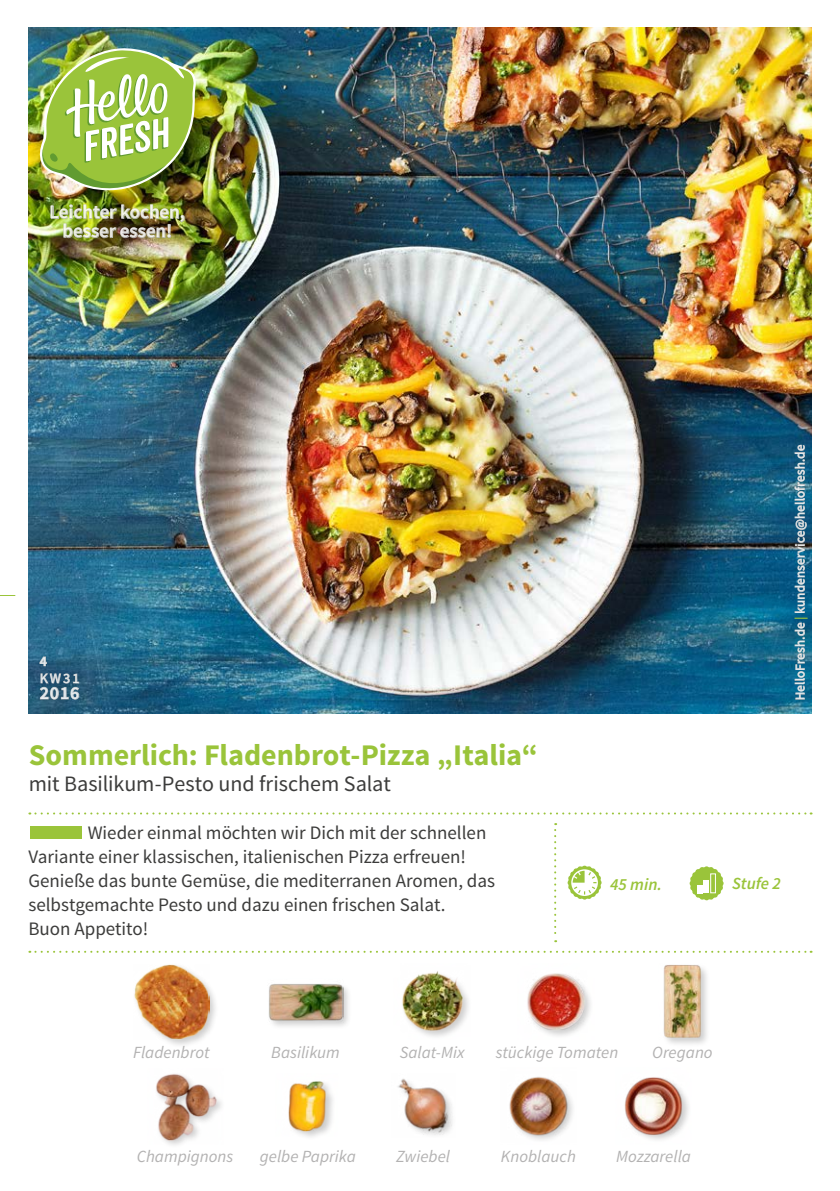
<style>
.page{position:relative;width:840px;height:1191px;background:#fff}
.page>*{position:absolute;margin:0;border:0;box-sizing:border-box;transform-origin:0 0}
.FRONT_Recipe_Title{font:700 30px "Source Sans Pro";color:#9ac43a}
.FRONT_Recipe_Title-2{font:22px "Source Sans Pro";letter-spacing:-.005em;color:#3c3c3b}
.FRONT___BACK_Running{font:19px/24px "Source Sans Pro";color:#3c3c3b}
.t1{font:600 19px/19px "Source Sans Pro";color:#fff;text-align:center}
.t2{font:600 18px "Source Sans Pro";color:#fff}
.FRONT_ingredients{font:italic 17px "Source Sans Pro";color:#b3b2b2}
.FRONT_Icons{font:italic 600 17px "Source Sans Pro";color:#9ac43a}
.t3{font:14px "Source Sans Pro";color:#fff}
.t4{font:600 14px "Source Sans Pro";color:#fff}
.t5{font:13px "Source Sans Pro";letter-spacing:.02em;color:#fff}
.s1{font-weight:700;color:#9ac43a}
</style>
<div class="page">
<img style="left:28px;top:27px;width:783px;height:686px">
<svg style="left:554px;top:823px;width:2px;height:119px"></svg>
<svg style="left:29px;top:950px;width:782px;height:2px"></svg>
<svg style="left:0;top:595px;width:15px;height:1px"></svg>
<svg style="left:793px;top:622px;width:12px;height:78px"></svg>
<svg style="left:793px;top:444px;width:13px;height:169px;background:#4c7d95"></svg>
<div style="left:30px;top:826px;width:52px;height:12px;background:#9ac43a"></div>
<svg style="left:29px;top:812px;width:782px;height:2px"></svg>
<svg style="left:567px;top:865px;width:34px;height:34px"></svg>
<svg style="left:689px;top:866px;width:34px;height:34px"></svg>
<div style="left:710px;top:873px;width:5px;height:20px;border:1px solid #fff"></div>
<div style="left:267px;top:982px;width:85px;height:48px;background:#000;opacity:.2"></div>
<img style="left:267px;top:982px;width:76px;height:48px">
<div style="left:132px;top:962px;width:87px;height:86px;background:#000;opacity:.2"></div>
<img style="left:133px;top:964px;width:76px;height:76px">
<img style="left:402px;top:971px;width:67px;height:66px">
<img style="left:527px;top:973px;width:64px;height:63px">
<div style="left:661px;top:962px;width:49px;height:86px;background:#000;opacity:.2"></div>
<img style="left:661px;top:963px;width:49px;height:77px">
<img style="left:288px;top:1081px;width:45px;height:56px">
<img style="left:156px;top:1074px;width:66px;height:70px">
<img style="left:398px;top:1078px;width:55px;height:57px">
<img style="left:509px;top:1077px;width:64px;height:63px">
<img style="left:624px;top:1077px;width:65px;height:63px">
<img style="left:36px;top:48px;width:160px;height:204px">
<svg style="left:39px;top:654px;width:41px;height:46px;background:#436c84"></svg>
<p class="t1" style="left:50px;top:203px;width:137px">Leichter kochen, besser essen!</p>
<p class="t4" style="left:40px;top:652px;width:9px">4</p>
<p class="t3" style="left:40px;top:669px;width:41px">KW31</p>
<p class="t2" style="left:40px;top:681px;width:41px">2016</p>
<p class="FRONT_Recipe_Title" style="left:29px;top:736px;width:510px">Sommerlich: Fladenbrot-Pizza „Italia“</p>
<p class="FRONT_Recipe_Title-2" style="left:29px;top:770px;width:363px">mit Basilikum-Pesto und frischem Salat</p>
<p class="FRONT___BACK_Running" style="left:28px;top:820px;width:468px;text-indent:59px">Wieder einmal möchten wir Dich mit der schnellen Variante einer klassischen, italienischen Pizza erfreuen!<br>Genieße das bunte Gemüse, die mediterranen Aromen, das selbstgemachte Pesto und dazu einen frischen Salat.<br>Buon Appetito!</p>
<p class="t5" style="left:791px;top:700px;width:257px;rotate:-90deg">HelloFresh.de <span class="s1">|</span> kundenservice@hellofresh.de</p>
<p class="FRONT_Icons" style="left:609px;top:873px;width:53px">45 min.</p>
<p class="FRONT_Icons" style="left:731px;top:872px;width:50px">Stufe 2</p>
<p class="FRONT_ingredients" style="left:133px;top:1041px;width:78px">Fladenbrot</p>
<p class="FRONT_ingredients" style="left:271px;top:1041px;width:70px">Basilikum</p>
<p class="FRONT_ingredients" style="left:399px;top:1041px;width:66px">Salat-Mix</p>
<p class="FRONT_ingredients" style="left:495px;top:1041px;width:124px">stückige Tomaten</p>
<p class="FRONT_ingredients" style="left:652px;top:1041px;width:62px">Oregano</p>
<p class="FRONT_ingredients" style="left:137px;top:1145px;width:98px">Champignons</p>
<p class="FRONT_ingredients" style="left:260px;top:1145px;width:97px">gelbe Paprika</p>
<p class="FRONT_ingredients" style="left:396px;top:1145px;width:56px">Zwiebel</p>
<p class="FRONT_ingredients" style="left:500px;top:1145px;width:76px">Knoblauch</p>
<p class="FRONT_ingredients" style="left:616px;top:1145px;width:76px">Mozzarella</p>
</div>
